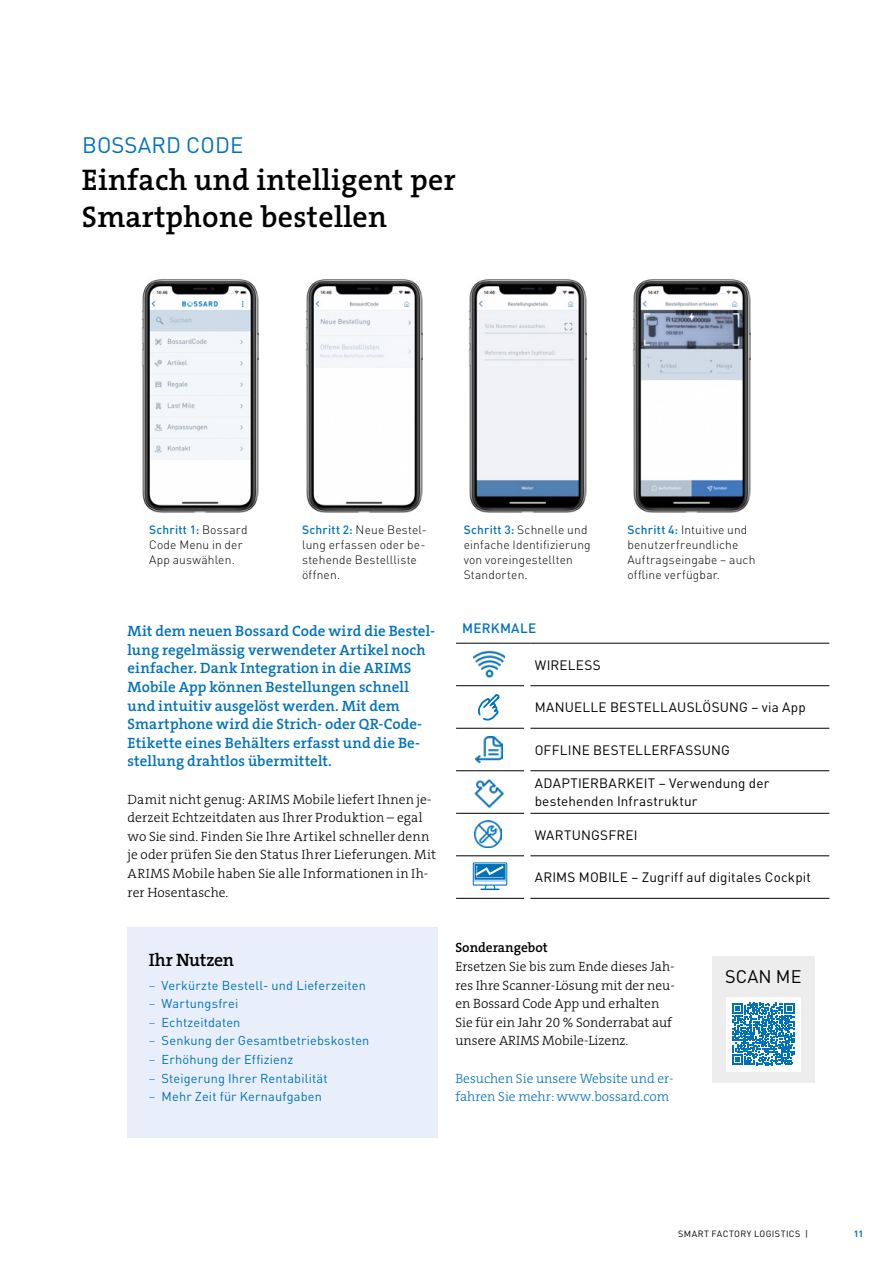
<style>
.page{position:relative;width:893px;height:1263px;background:#fff}
.page>*{position:absolute;margin:0;border:0;box-sizing:border-box;transform-origin:0 0}
.t1{font:30px/37.2px "The Serif HP6 Se Bld";letter-spacing:.01em;color:#000}
.t2{font:22.2px "DINOT";letter-spacing:.01em;color:#0072bb}
.t3{font:18px "The Serif HP6 Se Bld";letter-spacing:-.015em;color:#000}
.t4{font:18px "DINOT";letter-spacing:.01em;color:#000}
.t5{font:15px/18.6px "The Serif HP6 Se Bld";letter-spacing:.005em;color:#0072bb}
.t6{font:13.5px/18.6px "The Serif HP3 Lig";color:#000}
.t7{font:13.5px/18px "DINOT";letter-spacing:.015em;color:#000}
.t8{font:13.5px/18.6px "The Serif HP3 Lig";color:#0072bb}
.t9{font:13.5px "The Serif HP6 Se Bld";color:#000}
.t10{font:500 13.5px "DINOT";letter-spacing:.02em;color:#0072bb}
.t11{font:12.75px "DINOT";letter-spacing:.01em;color:#0072bb}
.t12{font:300 12px/15px "DINOT";letter-spacing:.015em;color:#000}
.t13{font:9px "DINOT";letter-spacing:.045em;color:#000}
.t14{font:700 9px "DINOT";color:#0072bb}
.s1{font-weight:500;color:#0072bb}
.s2{font-weight:300}
</style>
<div class="page">
<hr style="left:456px;top:685px;width:68px;height:1px;background:#000">
<hr style="left:530px;top:685px;width:299px;height:1px;background:#000">
<hr style="left:530px;top:643px;width:299px;height:1px;background:#000">
<hr style="left:530px;top:728px;width:299px;height:1px;background:#000">
<hr style="left:530px;top:770px;width:299px;height:1px;background:#000">
<hr style="left:530px;top:813px;width:299px;height:1px;background:#000">
<hr style="left:530px;top:855px;width:299px;height:1px;background:#000">
<hr style="left:530px;top:898px;width:299px;height:1px;background:#000">
<hr style="left:456px;top:728px;width:68px;height:1px;background:#000">
<hr style="left:456px;top:770px;width:68px;height:1px;background:#000">
<hr style="left:456px;top:813px;width:68px;height:1px;background:#000">
<hr style="left:456px;top:855px;width:68px;height:1px;background:#000">
<hr style="left:456px;top:898px;width:68px;height:1px;background:#000">
<hr style="left:456px;top:643px;width:68px;height:1px;background:#000">
<svg style="left:473px;top:862px;width:34px;height:28px"></svg>
<img style="left:475px;top:821px;width:26px;height:27px">
<img style="left:474px;top:650px;width:31px;height:28px">
<img style="left:474px;top:779px;width:30px;height:29px">
<img style="left:476px;top:736px;width:26px;height:26px">
<svg style="left:478px;top:694px;width:22px;height:27px"></svg>
<img style="left:305px;top:279px;width:118px;height:233px">
<img style="left:469px;top:279px;width:117px;height:233px">
<img style="left:633px;top:279px;width:117px;height:233px">
<img style="left:141px;top:279px;width:118px;height:233px">
<div style="left:128px;top:928px;width:310px;height:210px;background:#e9effa"></div>
<div style="left:712px;top:956px;width:102px;height:127px;background:#ededed"></div>
<div style="left:726px;top:997px;width:75px;height:74px;background:#fff"></div>
<svg style="left:732px;top:1003px;width:62px;height:62px"></svg>
<h2 class="t2" style="left:82px;top:129px;width:163px">BOSSARD CODE</h2>
<h1 class="t1" style="left:82px;top:161px;width:375px">Einfach und intelligent per<br>Smartphone bestellen</h1>
<p class="t12" style="left:149px;top:522px;width:100px"><span class="s1">Schritt 1:</span> Bossard<br>Code Menu in der<br>App auswählen.</p>
<p class="t12" style="left:302px;top:522px;width:126px"><span class="s1">Schritt 2:</span> Neue Bestel&shy;lung erfassen oder be&shy;stehende Bestellliste öffnen.</p>
<p class="t12" style="left:464px;top:522px;width:129px"><span class="s1">Schritt 3:</span> Schnelle und einfache Identifizierung von voreingestellten<br>Standorten.</p>
<p class="t12" style="left:627px;top:522px;width:129px"><span class="s1">Schritt 4:</span> Intuitive und benutzerfreundliche<br>Auftragseingabe – auch offline verfügbar.</p>
<p class="t5" style="left:128px;top:622px;width:309px">Mit dem neuen Bossard Code wird die Bestel&shy;lung regelmässig verwendeter Artikel noch einfacher. Dank Integration in die ARIMS Mobile App können Bestellungen schnell und intuitiv ausgelöst werden. Mit dem Smartphone wird die Strich- oder QR-Code-Etikette eines Behälters erfasst und die Be&shy;stellung drahtlos übermittelt.</p>
<p class="t6" style="left:128px;top:790px;width:310px">Damit nicht genug: ARIMS Mobile liefert Ihnen je&shy;derzeit Echtzeitdaten aus Ihrer Produktion – egal wo Sie sind. Finden Sie Ihre Artikel schneller denn je oder prüfen Sie den Status Ihrer Lieferungen. Mit ARIMS Mobile haben Sie alle Informationen in Ih&shy;rer Hosentasche.</p>
<h3 class="t3" style="left:149px;top:948px;width:87px">Ihr Nutzen</h3>
<p class="t11" style="left:149px;top:976px;width:219px"><span class="s2">–</span> Verkürzte Bestell- und Lieferzeiten</p>
<p class="t11" style="left:149px;top:995px;width:91px"><span class="s2">–</span> Wartungsfrei</p>
<p class="t11" style="left:149px;top:1013px;width:93px"><span class="s2">–</span> Echtzeitdaten</p>
<p class="t11" style="left:149px;top:1032px;width:222px"><span class="s2">–</span> Senkung der Gesamtbetriebskosten</p>
<p class="t11" style="left:149px;top:1051px;width:146px"><span class="s2">–</span> Erhöhung der Effizienz</p>
<p class="t11" style="left:149px;top:1069px;width:180px"><span class="s2">–</span> Steigerung Ihrer Rentabilität</p>
<p class="t11" style="left:149px;top:1088px;width:175px"><span class="s2">–</span> Mehr Zeit für Kernaufgaben</p>
<p class="t10" style="left:462px;top:619px;width:76px">MERKMALE</p>
<p class="t7" style="left:535px;top:655px;width:68px">WIRELESS</p>
<p class="t7" style="left:535px;top:698px;width:273px">MANUELLE BESTELLAUSLÖSUNG – via App</p>
<p class="t7" style="left:535px;top:740px;width:197px">OFFLINE BESTELLERFASSUNG</p>
<p class="t7" style="left:535px;top:774px;width:236px">ADAPTIERBARKEIT – Verwendung der bestehenden Infrastruktur</p>
<p class="t7" style="left:535px;top:825px;width:104px">WARTUNGSFREI</p>
<p class="t7" style="left:535px;top:868px;width:278px">ARIMS MOBILE – Zugriff auf digitales Cockpit</p>
<p class="t9" style="left:455px;top:939px;width:94px">Sonderangebot</p>
<p class="t6" style="left:455px;top:957px;width:221px">Ersetzen Sie bis zum Ende dieses Jah&shy;res Ihre Scanner-Lösung mit der neu&shy;en Bossard Code App und erhalten Sie für ein Jahr 20 % Sonderrabat auf unsere ARIMS Mobile-Lizenz.</p>
<p class="t8" style="left:455px;top:1069px;width:220px">Besuchen Sie unsere Website und er&shy;fahren Sie mehr: www.bossard.com</p>
<h3 class="t4" style="left:725px;top:964px;width:78px">SCAN ME</h3>
<p class="t13" style="left:678px;top:1227px;width:131px">SMART FACTORY LOGISTICS |</p>
<p class="t14" style="left:854px;top:1227px;width:11px">11</p>
</div>
